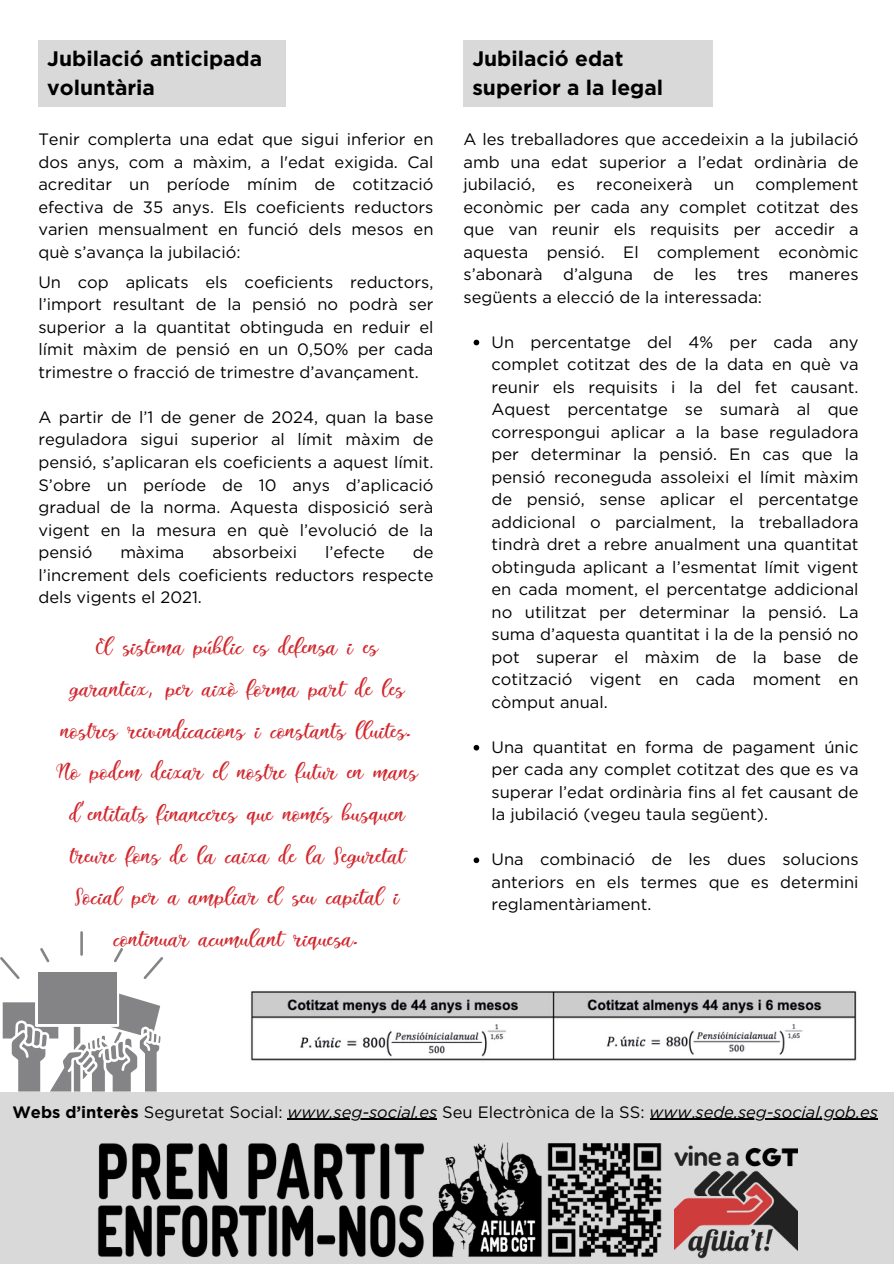
<style>
.page{position:relative;width:894px;height:1264px;background:#fff}
.page>*{position:absolute;margin:0;border:0;box-sizing:border-box;transform-origin:0 0}
.t1{font:30px/41.7px "Italian Breakfast";color:#d2272d;text-align:center}
.t2{font:700 21px/29.2px "Gotham";color:#000}
.t3{font:16.5px/22.5px "Gotham";color:#000;text-align:justify}
.t4{font:italic 16.5px "Gotham";color:#000}
.s1{font-weight:700;font-style:normal}
.s2{font-style:normal}
</style>
<div class="page">
<div style="left:38px;top:40px;width:247px;height:67px;background:#d9d9d9"></div>
<div style="left:463px;top:40px;width:250px;height:67px;background:#d9d9d9"></div>
<img style="left:251px;top:991px;width:606px;height:70px">
<div style="left:0;top:1091px;width:893px;height:40px;background:#d9d9d9"></div>
<hr style="left:695px;top:1118px;width:182px;height:1px;background:#000">
<div style="left:38px;top:972px;width:78px;height:52px;background:#848486"></div>
<svg style="left:3px;top:993px;width:157px;height:98px"></svg>
<hr style="left:80px;top:931px;width:3px;height:24px;background:#848486">
<svg style="left:40px;top:948px;width:9px;height:14px"></svg>
<svg style="left:0;top:957px;width:20px;height:22px"></svg>
<svg style="left:114px;top:948px;width:9px;height:14px"></svg>
<svg style="left:143px;top:957px;width:20px;height:22px"></svg>
<div style="left:0;top:1131px;width:893px;height:132px;background:#d9d9d9"></div>
<img style="left:98px;top:1118px;width:593px;height:140px">
<img style="left:674px;top:1142px;width:123px;height:117px">
<svg style="left:473px;top:340px;width:6px;height:5px"></svg>
<svg style="left:473px;top:745px;width:6px;height:5px"></svg>
<svg style="left:473px;top:857px;width:6px;height:6px"></svg>
<h2 class="t2" style="left:47px;top:43px;width:216px">Jubilació anticipada voluntària</h2>
<h2 class="t2" style="left:472px;top:43px;width:192px">Jubilació edat superior a la legal</h2>
<p class="t3" style="left:38px;top:128px;width:396px">Tenir complerta una edat que sigui inferior en dos anys, com a màxim, a l'edat exigida. Cal acreditar un període mínim de cotització efectiva de 35 anys. Els coeficients reductors varien mensualment en funció dels mesos en què s’avança la jubilació:</p>
<p class="t3" style="left:38px;top:271px;width:396px">Un cop aplicats els coeficients reductors, l’import resultant de la pensió no podrà ser superior a la quantitat obtinguda en reduir el límit màxim de pensió en un 0,50% per cada trimestre o fracció de trimestre d’avançament.</p>
<p class="t3" style="left:38px;top:406px;width:396px">A partir de l’1 de gener de 2024, quan la base reguladora sigui superior al límit màxim de pensió, s’aplicaran els coeficients a aquest límit.<br>S’obre un període de 10 anys d’aplicació gradual de la norma. Aquesta disposició serà vigent en la mesura en què l’evolució de la pensió</p>
<p class="t3" style="left:120px;top:541px;width:66px">màxima</p>
<p class="t3" style="left:212px;top:541px;width:86px">absorbeixi</p>
<p class="t3" style="left:325px;top:541px;width:61px">l’efecte</p>
<p class="t3" style="left:38px;top:541px;width:396px;text-indent:374px">de l’increment dels coeficients reductors respecte dels vigents el 2021.</p>
<p class="t1" style="left:55px;top:626px;width:362px">El sistema públic es defensa i es garanteix, per això forma part de les nostres reivindicacions i constants lluites.<br>No podem deixar el nostre futur en mans d'entitats financeres que només busquen treure fons de la caixa de la Seguretat Social per a ampliar el seu capital i continuar acumulant riquesa.</p>
<p class="t3" style="left:463px;top:128px;width:396px">A les treballadores que accedeixin a la jubilació amb una edat superior a l’edat ordinària de jubilació,</p>
<p class="t3" style="left:557px;top:173px;width:19px">es</p>
<p class="t3" style="left:596px;top:173px;width:98px">reconeixerà</p>
<p class="t3" style="left:713px;top:173px;width:22px">un</p>
<p class="t3" style="left:463px;top:173px;width:396px;text-indent:292px">complement econòmic per cada any complet cotitzat des que van reunir els requisits per accedir a aquesta pensió. El complement econòmic s’abonarà d’alguna de les tres maneres següents a elecció de la interessada:</p>
<p class="t3" style="left:491px;top:330px;width:368px">Un percentatge del 4% per cada any complet cotitzat des de la data en què va reunir els requisits i la del fet causant.<br>Aquest percentatge se sumarà al que correspongui aplicar a la base reguladora per determinar la pensió. En cas que la pensió reconeguda assoleixi el límit màxim de pensió, sense aplicar el percentatge addicional o parcialment, la treballadora tindrà dret a rebre anualment una quantitat obtinguda aplicant a l’esmentat límit vigent en cada moment, el percentatge addicional no utilitzat per determinar la pensió. La suma d’aquesta quantitat i la de la pensió no pot superar el màxim de la base de cotització vigent en cada moment en còmput anual.</p>
<p class="t3" style="left:491px;top:735px;width:368px">Una quantitat en forma de pagament únic per cada any complet cotitzat des que es va superar l’edat ordinària fins al fet causant de la jubilació (vegeu taula següent).</p>
<p class="t3" style="left:491px;top:848px;width:368px">Una combinació de les dues solucions anteriors en els termes que es determini reglamentàriament.</p>
<p class="t4" style="left:12px;top:1101px;width:866px"><span class="s1">Webs d’interès</span> <span class="s2">Seguretat Social:</span> www.seg-social.es <span class="s2">Seu Electrònica de la SS:</span> www<span class="s2">.</span>sede.seg-social.gob.es</p>
</div>
